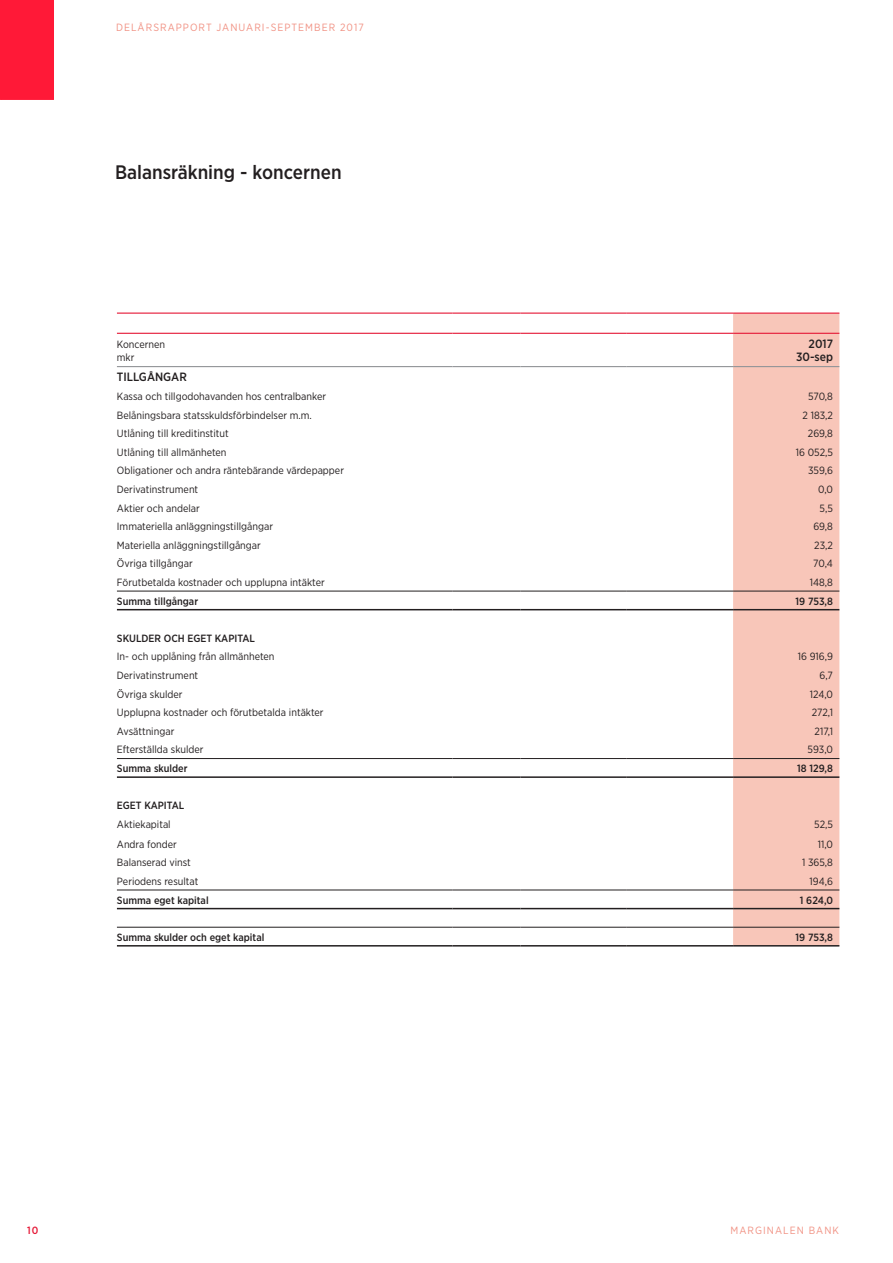
<style>
.page{position:relative;width:893px;height:1263px;background:#fff}
.page>*{position:absolute;margin:0;border:0;box-sizing:border-box;transform-origin:0 0}
.t1{font:500 19.5px "Gotham Narrow";color:#231f20}
.Tabell_siffra{font:500 12px "Gotham Narrow";color:#231f20}
.Tabell_Mellis_1{font:500 12px "Gotham Narrow";color:#231f20}
.Tabell_text{font:10.5px "Gotham Narrow";color:#231f20}
.Tabell_siffra-2{font:10.5px "Gotham Narrow";color:#231f20}
.Tabell_text_summa{font:500 10.5px "Gotham Narrow";color:#231f20}
.t2{font:10.5px "Gotham Narrow";letter-spacing:.1em;color:#f19385}
.Tabell_siffra_summa{font:500 10.5px "Gotham Narrow";color:#231f20}
.Tabell_Mellis_1-2{font:500 10.5px "Gotham Narrow";color:#231f20}
.t3{font:500 10.5px "Gotham Narrow";color:#e51836}
</style>
<div class="page">
<div style="left:0;top:0;width:54px;height:100px;background:#ff1937"></div>
<div style="left:733px;top:314px;width:106px;height:52px;background:#f8c6b9"></div>
<div style="left:733px;top:367px;width:106px;height:578px;background:#f8c6b9"></div>
<hr style="left:117px;top:313px;width:335px;height:1px;background:#e51836">
<hr style="left:452px;top:313px;width:68px;height:1px;background:#e51836">
<hr style="left:117px;top:333px;width:335px;height:1px;background:#e51836">
<hr style="left:452px;top:333px;width:68px;height:1px;background:#e51836">
<hr style="left:733px;top:313px;width:106px;height:1px;background:#e51836">
<hr style="left:733px;top:333px;width:106px;height:1px;background:#e51836">
<hr style="left:117px;top:366px;width:335px;height:1px;background:#939598">
<hr style="left:452px;top:366px;width:68px;height:1px;background:#939598">
<hr style="left:520px;top:366px;width:107px;height:1px;background:#939598">
<hr style="left:627px;top:366px;width:106px;height:1px;background:#939598">
<hr style="left:733px;top:366px;width:106px;height:1px;background:#939598">
<hr style="left:117px;top:591px;width:335px;height:1px;background:#231f20">
<hr style="left:452px;top:591px;width:68px;height:1px;background:#231f20">
<hr style="left:520px;top:591px;width:107px;height:1px;background:#231f20">
<hr style="left:627px;top:591px;width:106px;height:1px;background:#231f20">
<hr style="left:733px;top:591px;width:106px;height:1px;background:#231f20">
<hr style="left:117px;top:609px;width:335px;height:1px;background:#231f20">
<hr style="left:452px;top:609px;width:68px;height:1px;background:#231f20">
<hr style="left:520px;top:609px;width:107px;height:1px;background:#231f20">
<hr style="left:627px;top:609px;width:106px;height:1px;background:#231f20">
<hr style="left:733px;top:609px;width:106px;height:1px;background:#231f20">
<hr style="left:117px;top:758px;width:335px;height:1px;background:#231f20">
<hr style="left:452px;top:758px;width:68px;height:1px;background:#231f20">
<hr style="left:520px;top:758px;width:107px;height:1px;background:#231f20">
<hr style="left:627px;top:758px;width:106px;height:1px;background:#231f20">
<hr style="left:733px;top:758px;width:106px;height:1px;background:#231f20">
<hr style="left:117px;top:776px;width:335px;height:2px;background:#231f20">
<hr style="left:452px;top:776px;width:68px;height:2px;background:#231f20">
<hr style="left:520px;top:776px;width:107px;height:2px;background:#231f20">
<hr style="left:627px;top:776px;width:106px;height:2px;background:#231f20">
<hr style="left:733px;top:776px;width:106px;height:2px;background:#231f20">
<hr style="left:117px;top:890px;width:335px;height:1px;background:#231f20">
<hr style="left:452px;top:890px;width:68px;height:1px;background:#231f20">
<hr style="left:520px;top:890px;width:107px;height:1px;background:#231f20">
<hr style="left:627px;top:890px;width:106px;height:1px;background:#231f20">
<hr style="left:733px;top:890px;width:106px;height:1px;background:#231f20">
<hr style="left:117px;top:908px;width:335px;height:1px;background:#231f20">
<hr style="left:452px;top:908px;width:68px;height:1px;background:#231f20">
<hr style="left:520px;top:908px;width:107px;height:1px;background:#231f20">
<hr style="left:627px;top:908px;width:106px;height:1px;background:#231f20">
<hr style="left:733px;top:908px;width:106px;height:1px;background:#231f20">
<hr style="left:117px;top:927px;width:335px;height:1px;background:#231f20">
<hr style="left:452px;top:927px;width:68px;height:1px;background:#231f20">
<hr style="left:520px;top:927px;width:107px;height:1px;background:#231f20">
<hr style="left:627px;top:927px;width:106px;height:1px;background:#231f20">
<hr style="left:733px;top:927px;width:106px;height:1px;background:#231f20">
<hr style="left:117px;top:945px;width:335px;height:1px;background:#231f20">
<hr style="left:452px;top:945px;width:68px;height:1px;background:#231f20">
<hr style="left:520px;top:945px;width:107px;height:1px;background:#231f20">
<hr style="left:627px;top:945px;width:106px;height:1px;background:#231f20">
<hr style="left:733px;top:945px;width:106px;height:1px;background:#231f20">
<hr style="left:520px;top:313px;width:107px;height:1px;background:#e51836">
<hr style="left:627px;top:313px;width:106px;height:1px;background:#e51836">
<hr style="left:520px;top:333px;width:107px;height:1px;background:#e51836">
<hr style="left:627px;top:333px;width:106px;height:1px;background:#e51836">
<p class="t2" style="left:116px;top:20px;width:249px">DELÅRSRAPPORT JANUARI-SEPTEMBER 2017</p>
<p class="t1" style="left:115px;top:160px;width:228px">Balansräkning - koncernen</p>
<p class="Tabell_text" style="left:117px;top:338px;width:50px">Koncernen</p>
<p class="Tabell_text" style="left:117px;top:350px;width:19px">mkr</p>
<p class="Tabell_siffra" style="left:809px;top:336px;width:26px">2017</p>
<p class="Tabell_siffra" style="left:796px;top:350px;width:38px">30-sep</p>
<p class="Tabell_Mellis_1" style="left:117px;top:369px;width:71px">TILLGÅNGAR</p>
<p class="Tabell_text" style="left:117px;top:390px;width:211px">Kassa och tillgodohavanden hos centralbanker</p>
<p class="Tabell_siffra-2" style="left:808px;top:390px;width:26px">570,8</p>
<p class="Tabell_text" style="left:117px;top:408px;width:197px">Belåningsbara statsskuldsförbindelser m.m.</p>
<p class="Tabell_siffra-2" style="left:802px;top:408px;width:32px">2 183,2</p>
<p class="Tabell_text" style="left:117px;top:427px;width:113px">Utlåning till kreditinstitut</p>
<p class="Tabell_siffra-2" style="left:808px;top:427px;width:27px">269,8</p>
<p class="Tabell_text" style="left:117px;top:445px;width:111px">Utlåning till allmänheten</p>
<p class="Tabell_siffra-2" style="left:796px;top:445px;width:39px">16 052,5</p>
<p class="Tabell_text" style="left:117px;top:464px;width:229px">Obligationer och andra räntebärande värdepapper</p>
<p class="Tabell_siffra-2" style="left:808px;top:464px;width:26px">359,6</p>
<p class="Tabell_text" style="left:117px;top:483px;width:83px">Derivatinstrument</p>
<p class="Tabell_siffra-2" style="left:818px;top:483px;width:16px">0,0</p>
<p class="Tabell_text" style="left:117px;top:501px;width:84px">Aktier och andelar</p>
<p class="Tabell_siffra-2" style="left:820px;top:501px;width:15px">5,5</p>
<p class="Tabell_text" style="left:117px;top:520px;width:158px">Immateriella anläggningstillgångar</p>
<p class="Tabell_siffra-2" style="left:813px;top:520px;width:21px">69,8</p>
<p class="Tabell_text" style="left:117px;top:538px;width:145px">Materiella anläggningstillgångar</p>
<p class="Tabell_siffra-2" style="left:814px;top:538px;width:20px">23,2</p>
<p class="Tabell_text" style="left:117px;top:557px;width:77px">Övriga tillgångar</p>
<p class="Tabell_siffra-2" style="left:813px;top:557px;width:21px">70,4</p>
<p class="Tabell_text" style="left:117px;top:576px;width:209px">Förutbetalda kostnader och upplupna intäkter</p>
<p class="Tabell_siffra-2" style="left:810px;top:576px;width:25px">148,8</p>
<p class="Tabell_text_summa" style="left:117px;top:594px;width:83px">Summa tillgångar</p>
<p class="Tabell_siffra_summa" style="left:796px;top:594px;width:39px">19 753,8</p>
<p class="Tabell_Mellis_1-2" style="left:117px;top:631px;width:139px">SKULDER OCH EGET KAPITAL</p>
<p class="Tabell_text" style="left:117px;top:650px;width:159px">In- och upplåning från allmänheten</p>
<p class="Tabell_siffra-2" style="left:798px;top:650px;width:37px">16 916,9</p>
<p class="Tabell_text" style="left:117px;top:669px;width:83px">Derivatinstrument</p>
<p class="Tabell_siffra-2" style="left:820px;top:669px;width:15px">6,7</p>
<p class="Tabell_text" style="left:117px;top:687px;width:67px">Övriga skulder</p>
<p class="Tabell_siffra-2" style="left:810px;top:687px;width:25px">124,0</p>
<p class="Tabell_text" style="left:117px;top:706px;width:208px">Upplupna kostnader och förutbetalda intäkter</p>
<p class="Tabell_siffra-2" style="left:812px;top:706px;width:23px">272,1</p>
<p class="Tabell_text" style="left:117px;top:725px;width:59px">Avsättningar</p>
<p class="Tabell_siffra-2" style="left:815px;top:725px;width:20px">217,1</p>
<p class="Tabell_text" style="left:117px;top:743px;width:88px">Efterställda skulder</p>
<p class="Tabell_siffra-2" style="left:808px;top:743px;width:27px">593,0</p>
<p class="Tabell_text_summa" style="left:117px;top:762px;width:72px">Summa skulder</p>
<p class="Tabell_siffra_summa" style="left:797px;top:762px;width:37px">18 129,8</p>
<p class="Tabell_text_summa" style="left:117px;top:799px;width:69px">EGET KAPITAL</p>
<p class="Tabell_text" style="left:117px;top:818px;width:55px">Aktiekapital</p>
<p class="Tabell_siffra-2" style="left:814px;top:818px;width:20px">52,5</p>
<p class="Tabell_text" style="left:117px;top:837px;width:61px">Andra fonder</p>
<p class="Tabell_siffra-2" style="left:818px;top:837px;width:17px">11,0</p>
<p class="Tabell_text" style="left:117px;top:856px;width:75px">Balanserad vinst</p>
<p class="Tabell_siffra-2" style="left:802px;top:856px;width:33px">1 365,8</p>
<p class="Tabell_text" style="left:117px;top:875px;width:83px">Periodens resultat</p>
<p class="Tabell_siffra-2" style="left:809px;top:875px;width:25px">194,6</p>
<p class="Tabell_text_summa" style="left:117px;top:893px;width:93px">Summa eget kapital</p>
<p class="Tabell_siffra_summa" style="left:800px;top:893px;width:35px">1 624,0</p>
<p class="Tabell_text_summa" style="left:117px;top:930px;width:149px">Summa skulder och eget kapital</p>
<p class="Tabell_siffra_summa" style="left:796px;top:930px;width:39px">19 753,8</p>
<p class="t3" style="left:27px;top:1224px;width:13px">10</p>
<p class="t2" style="left:730px;top:1224px;width:110px">MARGINALEN BANK</p>
</div>
